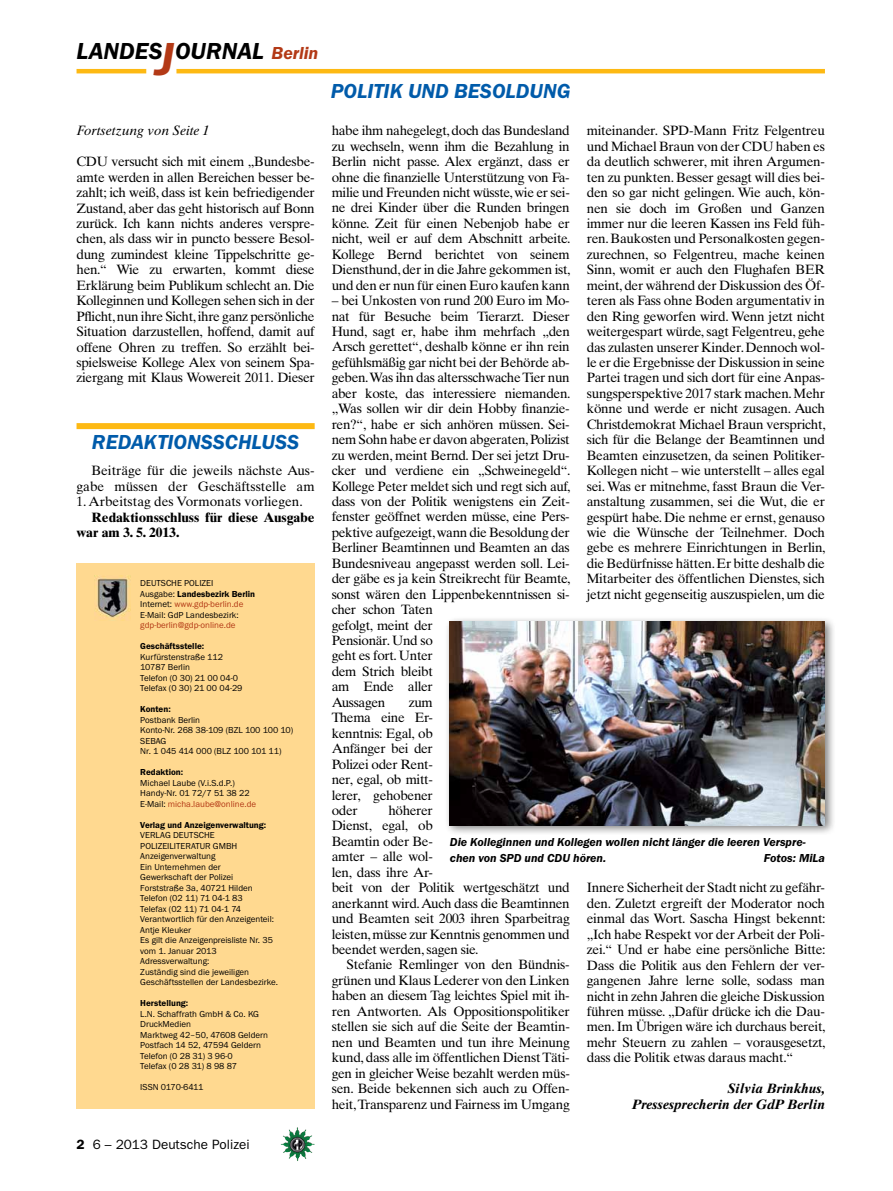
<style>
.page{position:relative;width:893px;height:1191px;background:#fff}
.page>*{position:absolute;margin:0;border:0;box-sizing:border-box;transform-origin:0 0}
.t1{font:italic 600 24px "Franklin Gothic Itc T";color:#000}
.t2{font:italic 600 21px "Franklin Gothic Itc T";color:#005baa}
.t3{font:13.5px/15.5px "Times Ten";letter-spacing:-.025em;color:#000;text-align:justify}
.t4{font:13.5px/15.5px "Times Ten";color:#000;text-align:right}
.t5{font:700 13.5px/15.5px "Times Ten";color:#000}
.t6{font:italic 700 13.5px/15.5px "Times Ten";color:#000;text-align:right}
.t7{font:13.5px "Franklin Gothic";color:#000}
.t8{font:italic 13.5px "Times Ten";color:#000}
.t9{font:italic 600 12px/15.5px "Franklin Gothic Itc T";color:#000}
.t10{font:9px/10.5px "Franklin Gothic Itc T";color:#000}
.t11{font:600 9px "Franklin Gothic Itc T";color:#000}
.t12{font:9px "Franklin Gothic Itc T";color:#b33916}
.s1{font-size:48px;color:#b33916}
.s2{font-size:18px;color:#b33916}
.s3{font-weight:600}
.s4{color:#b33916}
</style>
<div class="page">
<hr style="left:77px;top:69px;width:69px;height:4px;background:#fdb913">
<hr style="left:176px;top:69px;width:649px;height:4px;background:#fdb913">
<img style="left:281px;top:1128px;width:16px;height:24px">
<div style="left:77px;top:563px;width:238px;height:546px;background:#ffd990"></div>
<img style="left:96px;top:576px;width:34px;height:42px">
<div style="left:77px;top:423px;width:238px;height:6px;background:#fdb913"></div>
<div style="left:445px;top:616px;width:391px;height:220px;background:#000;opacity:.5"></div>
<img style="left:450px;top:621px;width:375px;height:204px">
<h1 class="t1" style="left:77px;top:37px;width:243px">LANDES<span class="s1">J</span>OURNAL <span class="s2">Berlin</span></h1>
<p class="t8" style="left:77px;top:122px;width:135px">Fortsetzung von Seite 1</p>
<p class="t3" style="left:77px;top:154px;width:240px">CDU versucht sich mit einem „Bundesbe&shy;amte werden in allen Bereichen besser be&shy;zahlt; ich weiß, dass ist kein befriedigender Zustand, aber das geht historisch auf Bonn zurück. Ich kann nichts anderes verspre&shy;chen, als dass wir in puncto bessere Besol&shy;dung zumindest kleine Tippelschritte ge&shy;hen.“ Wie zu erwarten, kommt diese Erklärung beim Publikum schlecht an. Die Kolleginnen und Kollegen sehen sich in der Pflicht, nun ihre Sicht, ihre ganz persönliche Situation darzustellen, hoffend, damit auf offene Ohren zu treffen. So erzählt bei&shy;spielsweise Kollege Alex von seinem Spa&shy;ziergang mit Klaus Wowereit 2011. Dieser</p>
<h2 class="t2" style="left:92px;top:430px;width:15px">redak</h2>
<h2 class="t2" style="left:157px;top:430px;width:24px">tionsschluss</h2>
<p class="t4" style="left:77px;top:463px;width:240px">Beiträge für die jeweils nächste Aus&shy;gabe müssen der Geschäftsstelle am</p>
<p class="t4" style="left:77px;top:494px;width:228px">1. Arbeitstag des Vormonats vorliegen.</p>
<p class="t5" style="left:77px;top:509px;width:240px;text-indent:15px">Redaktionsschluss für diese Ausgabe war am 3. 5. 2013.</p>
<p class="t10" style="left:140px;top:578px;width:116px">DEUTSCHE POLIZEI<br>Ausgabe: <span class="s3">Landesbezirk Berlin<br></span>Internet: <span class="s4">www.gdp-berlin.de<br></span>E-Mail: GdP Landesbezirk:</p>
<p class="t12" style="left:140px;top:620px;width:97px">gdp-berlin@gdp-online.de</p>
<p class="t11" style="left:140px;top:641px;width:65px">Geschäftsstelle:</p>
<p class="t10" style="left:140px;top:651px;width:104px">Kurfürstenstraße 112<br>10787 Berlin<br>Telefon (0 30) 21 00 04-0<br>Telefax (0 30) 21 00 04-29</p>
<p class="t11" style="left:140px;top:704px;width:32px">Konten:</p>
<p class="t10" style="left:140px;top:714px;width:154px">Postbank Berlin<br>Konto-Nr. 268 38-109 (BZL 100 100 10)<br>SEBAG<br>Nr. 1 045 414 000 (BLZ 100 101 11)</p>
<p class="t11" style="left:140px;top:767px;width:44px">Redaktion:</p>
<p class="t10" style="left:140px;top:777px;width:117px">Michael Laube (V.i.S.d.P.)<br>Handy-Nr. 01 72/7 51 38 22<br>E-Mail: <span class="s4">micha.laube@online.de</span></p>
<p class="t11" style="left:140px;top:819px;width:127px">Verlag und Anzeigenverwaltung:</p>
<p class="t10" style="left:140px;top:830px;width:139px">VERLAG DEUTSCHE<br>POLIZEILITERATUR GMBH<br>Anzeigenverwaltung<br>Ein Unternehmen der<br>Gewerkschaft der Polizei<br>Forststraße 3a, 40721 Hilden<br>Telefon (02 11) 71 04-1 83<br>Telefax (02 11) 71 04-1 74<br>Verantwortlich für den Anzeigenteil:<br>Antje Kleuker<br>Es gilt die Anzeigenpreisliste Nr. 35 vom 1. Januar 2013<br>Adressverwaltung:<br>Zuständig sind die jeweiligen<br>Geschäftsstellen der Landesbezirke.</p>
<p class="t11" style="left:140px;top:998px;width:50px">Herstellung:</p>
<p class="t10" style="left:140px;top:1008px;width:129px">L.N. Schaffrath GmbH &amp; Co. KG<br>DruckMedien<br>Marktweg 42–50, 47608 Geldern<br>Postfach 14 52, 47594 Geldern<br>Telefon (0 28 31) 3 96-0<br>Telefax (0 28 31) 8 98 87</p>
<p class="t10" style="left:140px;top:1082px;width:65px">ISSN 0170-6411</p>
<p class="t7" style="left:77px;top:1136px;width:175px"><span class="s3">2</span> 6 – 2013 Deutsche Polizei</p>
<h2 class="t2" style="left:331px;top:79px;width:92px">Politik und</h2>
<h2 class="t2" style="left:454px;top:79px;width:28px">Besoldung</h2>
<p class="t3" style="left:332px;top:123px;width:240px">habe ihm nahegelegt, doch das Bundesland zu wechseln, wenn ihm die Bezahlung in Berlin nicht passe. Alex ergänzt, dass er ohne die finanzielle Unterstützung von Fa&shy;milie und Freunden nicht wüsste, wie er sei&shy;ne drei Kinder über die Runden bringen könne. Zeit für einen Nebenjob habe er nicht, weil er auf dem Abschnitt arbeite.<br>Kollege Bernd berichtet von seinem Diensthund, der in die Jahre gekommen ist, und den er nun für einen Euro kaufen kann</p>
<p class="t3" style="left:332px;top:293px;width:240px;text-align:left">– bei Unkosten von rund 200 Euro im Mo&shy;nat für Besuche beim Tierarzt. Dieser Hund, sagt er, habe ihm mehrfach „den Arsch gerettet“, deshalb könne er ihn rein gefühlsmäßig gar nicht bei der Behörde ab&shy;geben. Was ihn das altersschwache Tier nun aber koste, das interessiere niemanden. „Was sollen wir dir dein Hobby finanzie&shy;ren?“, habe er sich anhören müssen. Sei&shy;nem Sohn habe er davon abgeraten, Polizist zu werden, meint Bernd. Der sei jetzt Dru&shy;cker und verdiene ein „Schweinegeld“.<br>Kollege Peter meldet sich und regt sich auf, dass von der Politik wenigstens ein Zeit&shy;fenster geöffnet werden müsse, eine Pers&shy;pektive aufgezeigt, wann die Besoldung der Berliner Beamtinnen und Beamten an das Bundesniveau angepasst werden soll. Lei&shy;der gäbe es ja kein Streikrecht für Beamte, sonst wären den Lippenbekenntnissen si&shy;cher schon Taten<br>gefolgt, meint der<br>Pensionär. Und so<br>geht es fort. Unter<br>dem Strich bleibt<br>am Ende aller<br>Aussagen</p>
<p class="t3" style="left:587px;top:123px;width:240px">miteinander. SPD-Mann Fritz Felgentreu und Michael Braun von der CDU haben es da deutlich schwerer, mit ihren Argumen&shy;ten zu punkten. Besser gesagt will dies bei&shy;den so gar nicht gelingen. Wie auch, kön&shy;nen sie doch im Großen und Ganzen immer nur die leeren Kassen ins Feld füh&shy;ren. Baukosten und Personalkosten gegen&shy;zurechnen, so Felgentreu, mache keinen Sinn, womit er auch den Flughafen BER meint, der während der Diskussion des Öf&shy;teren als Fass ohne Boden argumentativ in den Ring geworfen wird. Wenn jetzt nicht weitergespart würde, sagt Felgentreu, gehe das zulasten unserer Kinder. Dennoch wol&shy;le er die Ergebnisse der Diskussion in seine Partei tragen und sich dort für eine Anpas&shy;sungsperspektive 2017 stark machen. Mehr könne und werde er nicht zusagen. Auch Christdemokrat Michael Braun verspricht, sich für die Belange der Beamtinnen und Beamten einzusetzen, da seinen Politiker-Kollegen nicht – wie unterstellt – alles egal sei. Was er mitnehme, fasst Braun die Ver&shy;anstaltung zusammen, sei die Wut, die er gespürt habe. Die nehme er ernst, genauso wie die Wünsche der Teilnehmer. Doch gebe es mehrere Einrichtungen in Berlin, die Bedürfnisse hätten. Er bitte deshalb die Mitarbeiter des öffentlichen Dienstes, sich jetzt nicht gegenseitig auszuspielen, um die</p>
<p class="t3" style="left:332px;top:694px;width:103px;text-indent:77px">zum Thema eine Er&shy;kenntnis: Egal, ob Anfänger bei der Polizei oder Rent&shy;ner, egal, ob mitt&shy;lerer, gehobener oder</p>
<p class="t3" style="left:332px;top:802px;width:240px;text-align:left;text-indent:57px">höherer<br>Dienst, egal, ob<br>Beamtin oder Be-<br>amter – alle wol-<br>len, dass ihre Ar-<br>beit von der Politik wertgeschätzt und anerkannt wird. Auch dass die Beamtinnen und Beamten seit 2003 ihren Sparbeitrag leisten, müsse zur Kenntnis genommen und beendet werden, sagen sie.</p>
<p class="t3" style="left:332px;top:957px;width:240px;text-indent:15px">Stefanie Remlinger von den Bündnis&shy;grünen und Klaus Lederer von den Linken haben an diesem Tag leichtes Spiel mit ih&shy;ren Antworten. Als Oppositionspolitiker stellen sie sich auf die Seite der Beamtin&shy;nen und Beamten und tun ihre Meinung kund, dass alle im öffentlichen Dienst Täti&shy;gen in gleicher Weise bezahlt werden müs&shy;sen. Beide bekennen sich auch zu Offen&shy;heit, Transparenz und Fairness im Umgang</p>
<p class="t9" style="left:450px;top:834px;width:357px">Die Kolleginnen und Kollegen wollen nicht länger die leeren Verspre&shy;chen von SPD und CDU hören.</p>
<p class="t9" style="left:764px;top:849px;width:62px">Fotos: MiLa</p>
<p class="t3" style="left:587px;top:880px;width:240px">Innere Sicherheit der Stadt nicht zu gefähr&shy;den. Zuletzt ergreift der Moderator noch einmal das Wort. Sascha Hingst bekennt: „Ich habe Respekt vor der Arbeit der Poli&shy;zei.“ Und er habe eine persönliche Bitte:<br>Dass die Politik aus den Fehlern der ver&shy;gangenen Jahre lerne solle, sodass man nicht in zehn Jahren die gleiche Diskussion führen müsse. „Dafür drücke ich die Dau&shy;men. Im Übrigen wäre ich durchaus bereit, mehr Steuern zu zahlen – vorausgesetzt, dass die Politik etwas daraus macht.“</p>
<p class="t6" style="left:632px;top:1080px;width:195px">Silvia Brinkhus,<br>Pressesprecherin der GdP Berlin</p>
</div>
